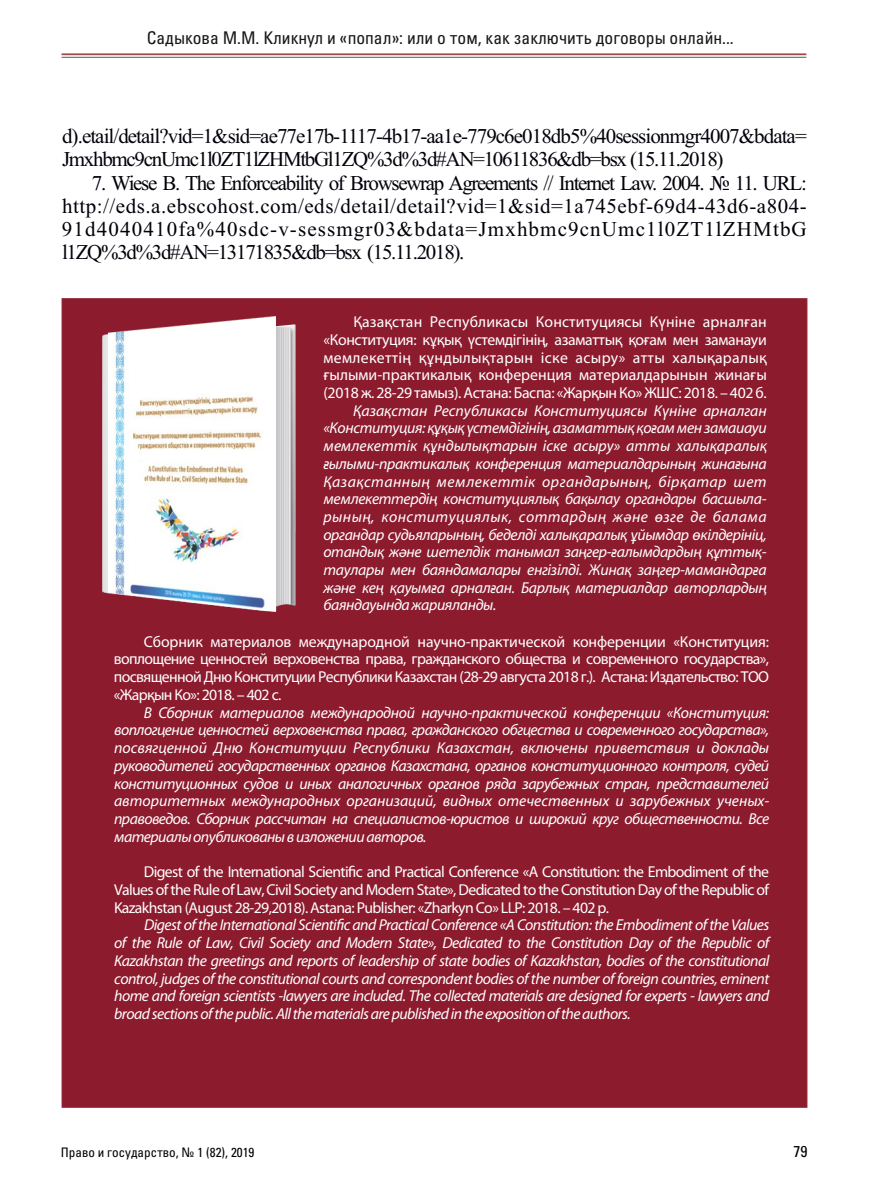
<style>
.page{position:relative;width:869px;height:1191px;background:#fff}
.page>*{position:absolute;margin:0;border:0;box-sizing:border-box;transform-origin:0 0}
.t1{font:21px/23.3px "Times New Roman";letter-spacing:-.045em;color:#00000a}
.t2{font:21px "Times New Roman";letter-spacing:-.065em;color:#00000a}
.t3{font:17.5px "Partner Condensed kaz";color:#151616}
.t4{font:15.75px/17.7px "SM Myriad Pro It";letter-spacing:-.035em;color:#fff;text-align:justify}
.t5{font:15.75px/17.8px "SM Myriad Pro Regular";letter-spacing:-.04em;color:#fff;text-align:justify}
.t6{font:15.75px "Partner Condensed kaz";color:#000}
.t7{font:13.12px "Partner Condensed kaz";color:#000}
</style>
<div class="page">
<hr style="left:61px;top:53px;width:745px;height:2px;background:#9e4648">
<hr style="left:61px;top:57px;width:745px;height:1px;background:#58595b">
<div style="left:61px;top:298px;width:746px;height:810px;background:#8c1b2e"></div>
<img style="left:102px;top:318px;width:193px;height:293px">
<img style="left:109px;top:317px;width:166px;height:294px">
<p class="t3" style="left:147px;top:34px;width:588px">Садыкова М.М. Кликнул и «попал»: или о том, как заключить договоры онлайн...</p>
<h1 class="t1" style="left:62px;top:126px;width:746px">d).etail/detail?vid=1&amp;sid=ae77e17b-1117-4b17-aa1e-779c6e018db5%40sessionmgr4007&amp;bdata=<br>Jmxhbmc9cnUmc1l0ZT1lZHMtbGl1ZQ%3d%3d#AN=10611836&amp;db=bsx (15.11.2018)</h1>
<p class="t1" style="left:62px;top:173px;width:746px;text-align:justify;text-indent:30px">7. Wiese B. The Enforceability of Browsewrap Agreements // Internet Law. 2004. № 11. URL: http://eds.a.ebscohost.com/eds/detail/detail?vid=1&amp;sid=1a745ebf-69d4-43d6-a804- 91d4040410fa%40sdc-v-sessmgr03&amp;bdata=Jmxhbmc9cnUmc1l0ZT1lZHMtbG</p>
<h1 class="t2" style="left:62px;top:245px;width:404px">l1ZQ%3d%3d#AN=13171835&amp;db=bsx (15.11.2018).</h1>
<p class="t5" style="left:323px;top:314px;width:444px;text-indent:30px">Қазақстан Республикасы Конституциясы Күніне арналған «Конституция: кұқық үстемдігінің, азаматтық қоғам мен заманауи мемлекеттің құндылықтарын іске асыру» атты халықаралық ғылыми-практикалық конференция материалдарынын жинағы (2018 ж. 28-29 тамыз). Астана: Баспа: «Жарқын Ко» ЖШС: 2018. – 402 б.</p>
<p class="t4" style="left:323px;top:403px;width:445px;text-indent:30px">Қазақстан Республикасы Конституциясы Күніне арналган «Конституция: құқық үстемдігінің, азаматтық қоғам мен замаиауи мемлекеттік құндылықтарын іске асыру» атты халықаралық ғылыми-практикалық конференция материалдарының жинағына Қазақстанның мемлекеттік органдарының, бірқатар шет мемлекеттердің конституциялық бақылау органдары басшыла&shy;рының, конституциялык, соттардың және өзге де балама органдар судьяларының, беделді халықаралық ұйымдар өкілдерініц, отандық және шетелдік танымал заңгер-ғалымдардың құттық&shy;таулары мен баяндамалары енгізілді. Жинақ заңгер-мамандарға және кең қауымға арналған. Барлық материалдар авторлардың баяндауында жарияланды.</p>
<p class="t5" style="left:114px;top:634px;width:656px;text-indent:30px">Сборник материалов международной научно-практической конференции «Конституция: воплощение ценностей верховенства права, гражданского общества и современного государства», посвященной Дню Конституции Республики Казахстан (28-29 августа 2018 г.). Астана: Издательство: ТОО «Жарқын Ко»: 2018. – 402 с.</p>
<p class="t4" style="left:114px;top:705px;width:656px;text-indent:30px">В Сборник материалов международной научно-практической конференции «Конституция: воплогцение ценностей верховенства права, гражданского обгцества и современного государства», посвягценной Дню Конституции Республики Казахстан, включены приветствия и доклады руководителей государственных органов Казахстана, органов конституционного контроля, судей конституционных судов и иных аналогичных органов ряда зарубежных стран, представителей авторитетных международных организаций, видных отечественных и зарубежных ученых&shy;правоведов. Сборник рассчитан на специалистов-юристов и широкий круг общественности. Все материалы опубликованы в изложении авторов.</p>
<p class="t5" style="left:114px;top:864px;width:656px;text-indent:30px">Digest of the International Scientific and Practical Conference «А Constitution: the Embodiment of the Values of the Rule of Law, Civil Society and Modern State», Dedicated to the Constitution Day of the Republic of Kazakhstan (August 28-29,2018). Astana: Publisher: «Zharkyn Co» LLP: 2018. – 402 p.</p>
<p class="t4" style="left:114px;top:917px;width:656px;text-indent:30px">Digest of the International Scientific and Practical Conference «А Constitution: the Embodiment of the Values of the Rule of Law, Civil Society and Modern State», Dedicated to the Constitution Day of the Republic of Kazakhstan the greetings and reports of leadership of state bodies of Kazakhstan, bodies of the constitutional control, judges of the constitutional courts and correspondent bodies of the number of foreign countries, eminent home and foreign scientists -lawyers are included. The collected materials are designed for experts - lawyers and broad sections of the public. All the materials are published in the exposition of the authors.</p>
<p class="t7" style="left:61px;top:1148px;width:195px">Право и государство, № 1 (82), 2019</p>
<p class="t6" style="left:793px;top:1147px;width:15px">79</p>
</div>
